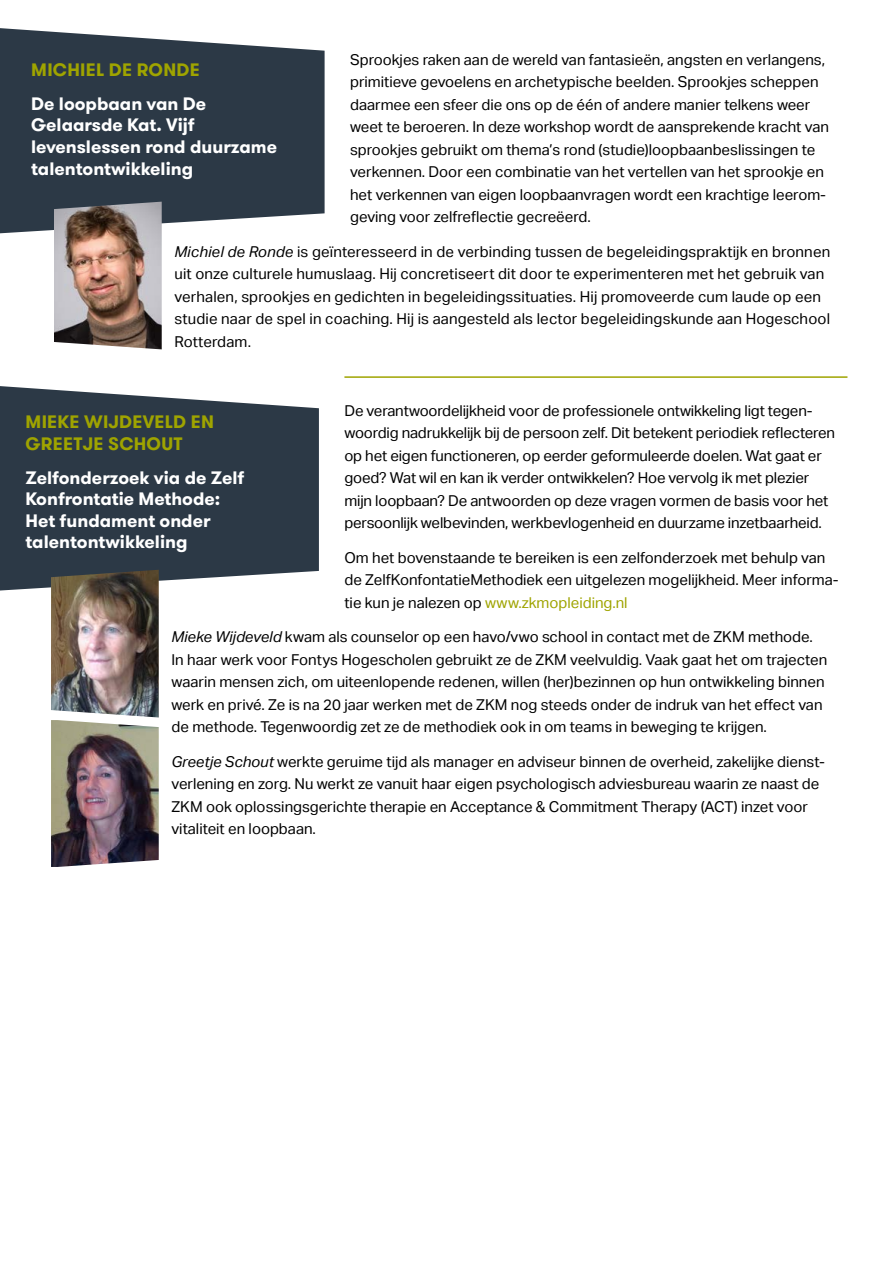
<style>
.page{position:relative;width:893px;height:1263px;background:#fff}
.page>*{position:absolute;margin:0;border:0;box-sizing:border-box;transform-origin:0 0}
.t1{font:700 18px/21.6px "GT Walsheim Pro";color:#fff}
.t2{font:700 18px/21.6px "GT Walsheim Pro";letter-spacing:.015em;color:#9fa400}
.t3{font:15px/22.5px "Aktiv Grotesk";color:#000}
.s1{font-style:italic}
.s2{color:#9fa400}
</style>
<div class="page">
<svg style="left:0;top:386px;width:319px;height:204px;background:#3f4b57"></svg>
<svg style="left:0;top:28px;width:325px;height:205px;background:#404c57"></svg>
<hr style="left:344px;top:376px;width:503px;height:2px;background:#9fa400">
<img style="left:54px;top:202px;width:108px;height:147px">
<img style="left:51px;top:570px;width:108px;height:147px">
<img style="left:51px;top:720px;width:108px;height:147px">
<p class="t3" style="left:350px;top:48px;width:480px">Sprookjes raken aan de wereld van fantasieën, angsten en verlangens, primitieve gevoelens en archetypische beelden. Sprookjes scheppen daarmee een sfeer die ons op de één of andere manier telkens weer weet te beroeren. In deze workshop wordt de aansprekende kracht van sprookjes gebruikt om thema’s rond (studie)loopbaanbeslissingen te verkennen. Door een combinatie van het vertellen van het sprookje en het verkennen van eigen loopbaanvragen wordt een krachtige leerom&shy;geving voor zelfreflectie gecreëerd.</p>
<p class="t3" style="left:174px;top:240px;width:657px"><span class="s1">Michiel de Ronde</span> is geïnteresseerd in de verbinding tussen de begeleidingspraktijk en bronnen uit onze culturele humuslaag. Hij concretiseert dit door te experimenteren met het gebruik van verhalen, sprookjes en gedichten in begeleidingssituaties. Hij promoveerde cum laude op een studie naar de spel in coaching. Hij is aangesteld als lector begeleidingskunde aan Hogeschool Rotterdam.</p>
<p class="t2" style="left:31px;top:59px;width:170px">MICHIEL DE RONDE</p>
<p class="t1" style="left:31px;top:93px;width:247px">De loopbaan van De<br>Gelaarsde Kat. Vijf levenslessen rond duurzame talentontwikkeling</p>
<p class="t3" style="left:344px;top:399px;width:492px">De verantwoordelijkheid voor de professionele ontwikkeling ligt tegen&shy;woordig nadrukkelijk bij de persoon zelf. Dit betekent periodiek reflecteren op het eigen functioneren, op eerder geformuleerde doelen. Wat gaat er goed? Wat wil en kan ik verder ontwikkelen? Hoe vervolg ik met plezier mijn loopbaan? De antwoorden op deze vragen vormen de basis voor het persoonlijk welbevinden, werkbevlogenheid en duurzame inzetbaarheid.</p>
<p class="t3" style="left:344px;top:546px;width:496px">Om het bovenstaande te bereiken is een zelfonderzoek met behulp van de ZelfKonfontatieMethodiek een uitgelezen mogelijkheid. Meer informa&shy;tie kun je nalezen op <span class="s2">www.zkmopleiding.nl</span></p>
<p class="t3" style="left:171px;top:626px;width:657px"><span class="s1">Mieke Wijdeveld</span> kwam als counselor op een havo/vwo school in contact met de ZKM methode.<br>In haar werk voor Fontys Hogescholen gebruikt ze de ZKM veelvuldig. Vaak gaat het om trajecten waarin mensen zich, om uiteenlopende redenen, willen (her)bezinnen op hun ontwikkeling binnen werk en privé. Ze is na 20 jaar werken met de ZKM nog steeds onder de indruk van het effect van de methode. Tegenwoordig zet ze de methodiek ook in om teams in beweging te krijgen.</p>
<p class="t3" style="left:171px;top:750px;width:655px"><span class="s1">Greetje Schout</span> werkte geruime tijd als manager en adviseur binnen de overheid, zakelijke dienst&shy;verlening en zorg. Nu werkt ze vanuit haar eigen psychologisch adviesbureau waarin ze naast de ZKM ook oplossingsgerichte therapie en Acceptance &amp; Commitment Therapy (ACT) inzet voor vitaliteit en loopbaan.</p>
<p class="t2" style="left:26px;top:411px;width:190px">MIEKE WIJDEVELD EN<br>GREETJE SCHOUT</p>
<p class="t1" style="left:26px;top:467px;width:220px">Zelfonderzoek via de Zelf<br>Konfrontatie Methode:<br>Het fundament onder talentontwikkeling</p>
</div>
